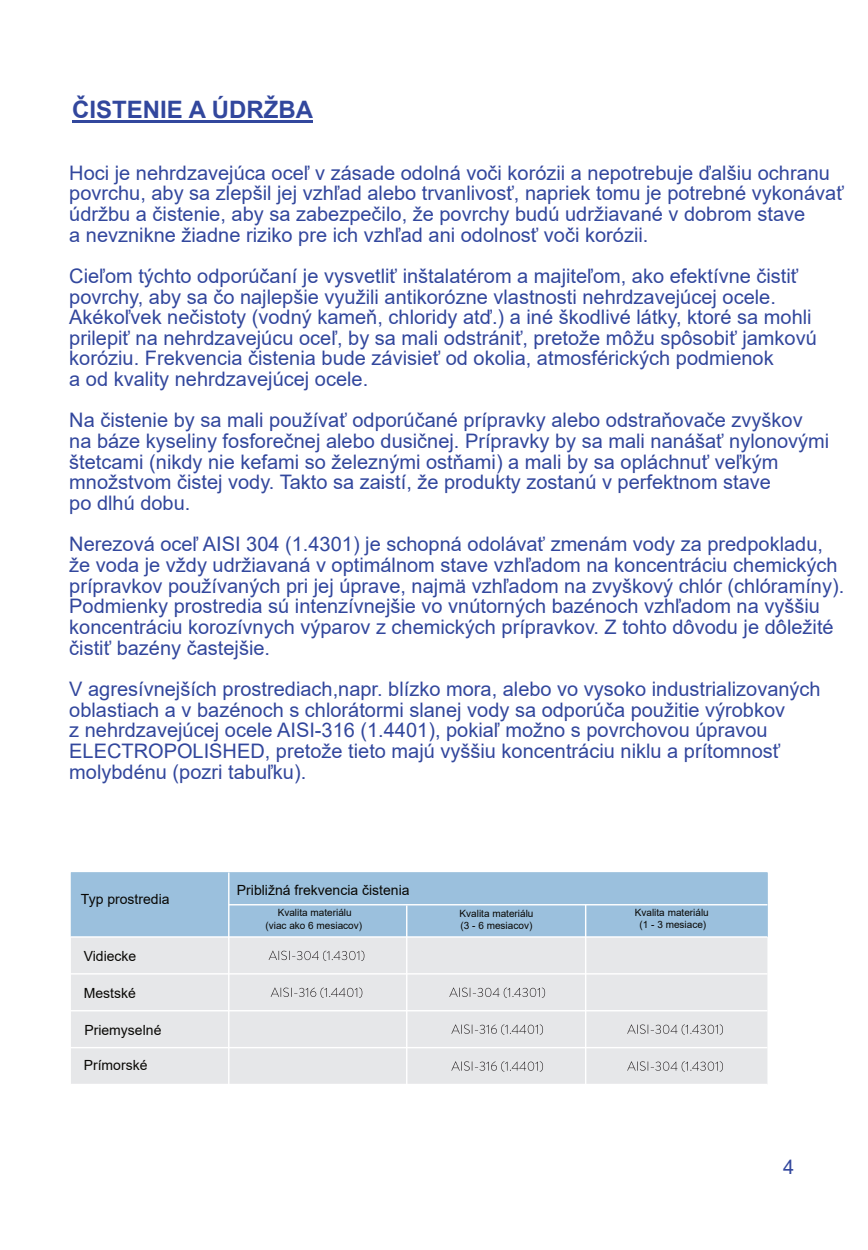
<style>
.page{position:relative;width:868px;height:1250px;background:#fff}
.page>*{position:absolute;margin:0;border:0;box-sizing:border-box;transform-origin:0 0}
.t1{font:700 24px "Arial";color:#32479d}
.t2{font:20px/20.6px "Arial";color:#32479d}
.t3{font:14px "Arial";color:#080704}
.t4{font:10px "Arial";color:#080704}
</style>
<div class="page">
<hr style="left:72px;top:120px;width:241px;height:3px;background:#32479d">
<div style="left:71px;top:873px;width:696px;height:63px;background:#9bc0dd"></div>
<div style="left:71px;top:938px;width:696px;height:146px;background:#e6e7e9"></div>
<hr style="left:70px;top:973px;width:697px;height:2px;background:#fff">
<hr style="left:70px;top:1010px;width:697px;height:1px;background:#fff">
<hr style="left:70px;top:1047px;width:697px;height:1px;background:#fff">
<hr style="left:228px;top:873px;width:1px;height:212px;background:#fff">
<hr style="left:229px;top:904px;width:538px;height:1px;background:#fff">
<hr style="left:406px;top:905px;width:1px;height:180px;background:#fff">
<hr style="left:585px;top:905px;width:1px;height:180px;background:#fff">
<svg style="left:269px;top:951px;width:95px;height:10px"></svg>
<svg style="left:271px;top:988px;width:91px;height:10px"></svg>
<svg style="left:449px;top:988px;width:96px;height:10px"></svg>
<svg style="left:451px;top:1024px;width:92px;height:11px"></svg>
<svg style="left:627px;top:1024px;width:96px;height:11px"></svg>
<svg style="left:451px;top:1061px;width:92px;height:11px"></svg>
<svg style="left:627px;top:1061px;width:96px;height:11px"></svg>
<p class="t1" style="left:72px;top:100px;width:242px">ČISTENIE A ÚDRŽBA</p>
<p class="t2" style="left:69px;top:164px;width:776px">Hoci je nehrdzavejúca oceľ v zásade odolná voči korózii a nepotrebuje ďalšiu ochranu povrchu, aby sa zlepšil jej vzhľad alebo trvanlivosť, napriek tomu je potrebné vykonávať údržbu a čistenie, aby sa zabezpečilo, že povrchy budú udržiavané v dobrom stave<br>a nevznikne žiadne riziko pre ich vzhľad ani odolnosť voči korózii.</p>
<p class="t2" style="left:69px;top:267px;width:749px">Cieľom týchto odporúčaní je vysvetliť inštalatérom a majiteľom, ako efektívne čistiť povrchy, aby sa čo najlepšie využili antikorózne vlastnosti nehrdzavejúcej ocele.<br>Akékoľvek nečistoty (vodný kameň, chloridy atď.) a iné škodlivé látky, ktoré sa mohli prilepiť na nehrdzavejúcu oceľ, by sa mali odstrániť, pretože môžu spôsobiť jamkovú koróziu. Frekvencia čistenia bude závisieť od okolia, atmosférických podmienok<br>a od kvality nehrdzavejúcej ocele.</p>
<p class="t2" style="left:69px;top:412px;width:762px">Na čistenie by sa mali používať odporúčané prípravky alebo odstraňovače zvyškov na báze kyseliny fosforečnej alebo dusičnej. Prípravky by sa mali nanášať nylonovými štetcami (nikdy nie kefami so železnými ostňami) a mali by sa opláchnuť veľkým množstvom čistej vody. Takto sa zaistí, že produkty zostanú v perfektnom stave<br>po dlhú dobu.</p>
<p class="t2" style="left:69px;top:536px;width:777px">Nerezová oceľ AISI 304 (1.4301) je schopná odolávať zmenám vody za predpokladu, že voda je vždy udržiavaná v optimálnom stave vzhľadom na koncentráciu chemických prípravkov používaných pri jej úprave, najmä vzhľadom na zvyškový chlór (chlóramíny).<br>Podmienky prostredia sú intenzívnejšie vo vnútorných bazénoch vzhľadom na vyššiu koncentráciu korozívnych výparov z chemických prípravkov. Z tohto dôvodu je dôležité čistiť bazény častejšie.</p>
<p class="t2" style="left:69px;top:680px;width:753px">V agresívnejších prostrediach,napr. blízko mora, alebo vo vysoko industrializovaných oblastiach a v bazénoch s chlorátormi slanej vody sa odporúča použitie výrobkov<br>z nehrdzavejúcej ocele AISI-316 (1.4401), pokiaľ možno s povrchovou úpravou ELECTROPOLISHED, pretože tieto majú vyššiu koncentráciu niklu a prítomnosť molybdénu (pozri tabuľku).</p>
<p class="t3" style="left:81px;top:894px;width:90px">Typ prostredia</p>
<p class="t3" style="left:84px;top:950px;width:54px">Vidiecke</p>
<p class="t3" style="left:84px;top:988px;width:54px">Mestské</p>
<p class="t3" style="left:84px;top:1025px;width:79px">Priemyselné</p>
<p class="t3" style="left:84px;top:1060px;width:65px">Prímorské</p>
<p class="t3" style="left:237px;top:885px;width:174px">Približná frekvencia čistenia</p>
<p class="t4" style="left:278px;top:909px;width:75px">Kvalita materiálu</p>
<p class="t4" style="left:266px;top:922px;width:98px">(viac ako 6 mesiacov)</p>
<p class="t4" style="left:460px;top:910px;width:75px">Kvalita materiálu</p>
<p class="t4" style="left:635px;top:909px;width:75px">Kvalita materiálu</p>
<p class="t4" style="left:461px;top:921px;width:73px">(3 - 6 mesiacov)</p>
<p class="t4" style="left:640px;top:920px;width:68px">(1 - 3 mesiace)</p>
<p class="t2" style="left:783px;top:1159px;width:13px">4</p>
</div>
